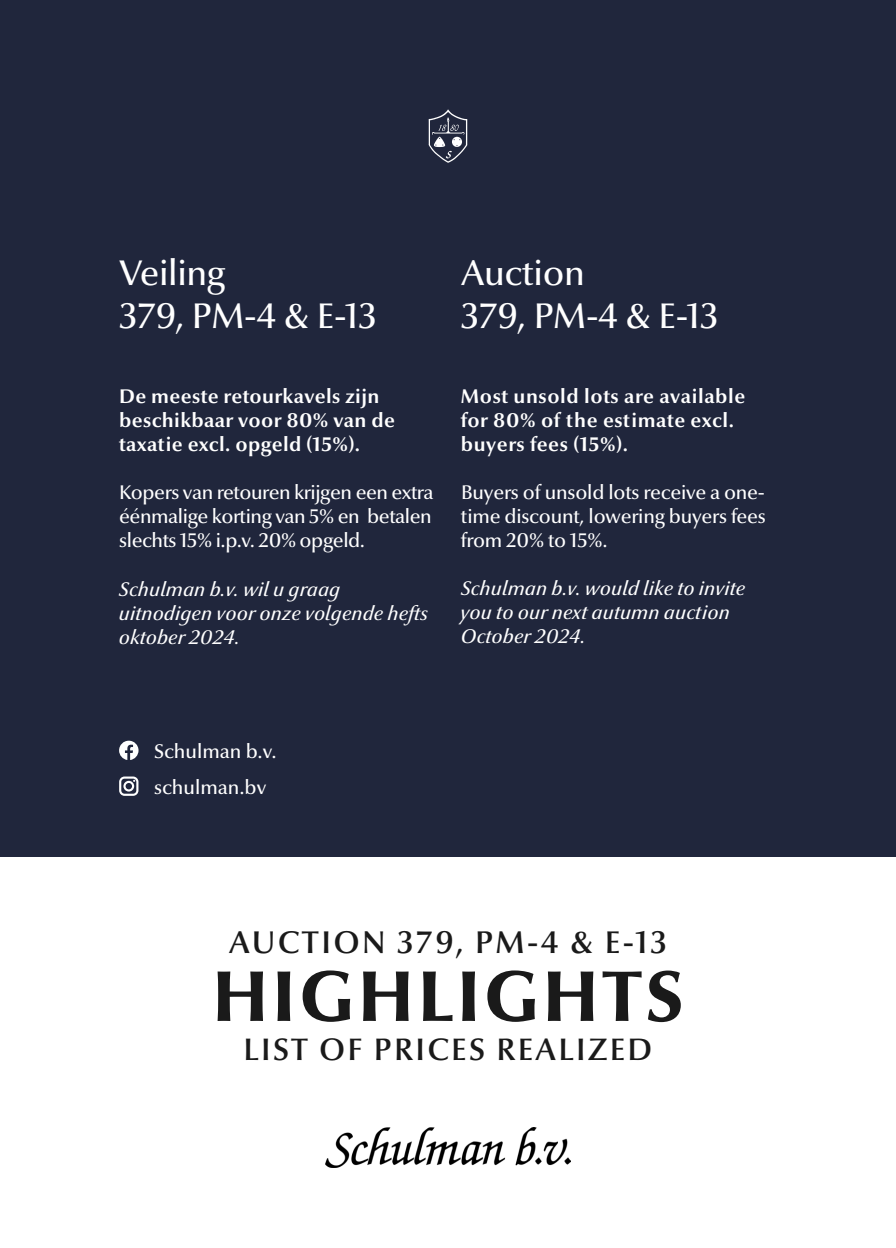
<style>
.page{position:relative;width:896px;height:1248px;background:#fff}
.page>*{position:absolute;margin:0;border:0;box-sizing:border-box;transform-origin:0 0}
.t1{font:800 72.4px "Optima Nova LT Pro";letter-spacing:.05em;color:#1a1a1a}
.t2{font:500 36px/43.2px "Optima Nova LT Pro";letter-spacing:-.01em;color:#fff}
.t3{font:600 31.6px "Optima Nova LT Pro";letter-spacing:.075em;color:#1a1a1a}
.t4{font:600 31.4px "Optima Nova LT Pro";letter-spacing:.075em;color:#1a1a1a}
.t5{font:500 20px/24px "Optima Nova LT Pro";letter-spacing:-.01em;color:#fff;text-align:justify}
.t6{font:700 20px/24px "Optima Nova LT Pro";letter-spacing:.02em;color:#fff}
.t7{font:italic 500 20px/24px "Optima Nova LT Pro";letter-spacing:.01em;color:#fff}
</style>
<div class="page">
<div style="left:0;top:0;width:896px;height:856px;background:#20263c"></div>
<svg style="left:429px;top:109px;width:38px;height:54px"></svg>
<svg style="left:119px;top:776px;width:19px;height:19px"></svg>
<svg style="left:119px;top:740px;width:19px;height:20px"></svg>
<img style="left:326px;top:1127px;width:244px;height:40px">
<h2 class="t2" style="left:119px;top:251px;width:259px">Veiling<br>379, PM-4 &amp; E-13</h2>
<h2 class="t2" style="left:461px;top:251px;width:259px">Auction<br>379, PM-4 &amp; E-13</h2>
<p class="t6" style="left:119px;top:384px;width:277px">De meeste retourkavels zijn beschikbaar voor 80% van de taxatie excl. opgeld (15%).</p>
<p class="t5" style="left:119px;top:480px;width:316px">Kopers van retouren krijgen een extra éénmalige korting van 5% en betalen slechts 15% i.p.v. 20% opgeld.</p>
<p class="t7" style="left:119px;top:576px;width:311px">Schulman b.v. wil u graag uitnodigen voor onze volgende hefts oktober 2024.</p>
<p class="t6" style="left:461px;top:383px;width:286px">Most unsold lots are available for 80% of the estimate excl. buyers fees (15%).</p>
<p class="t5" style="left:461px;top:480px;width:306px">Buyers of unsold lots receive a one&shy;time discount, lowering buyers fees from 20% to 15%.</p>
<p class="t7" style="left:461px;top:576px;width:286px">Schulman b.v. would like to invite you to our next autumn auction<br>October 2024.</p>
<p class="t5" style="left:154px;top:733px;width:124px;line-height:35.8px">Schulman b.v. schulman.bv</p>
<h3 class="t3" style="left:229px;top:922px;width:439px">AUCTION 379, PM-4 &amp; E-13</h3>
<h1 class="t1" style="left:212px;top:950px;width:473px">HIGHLIGHTS</h1>
<h3 class="t4" style="left:244px;top:1029px;width:410px">LIST OF PRICES REALIZED</h3>
</div>
